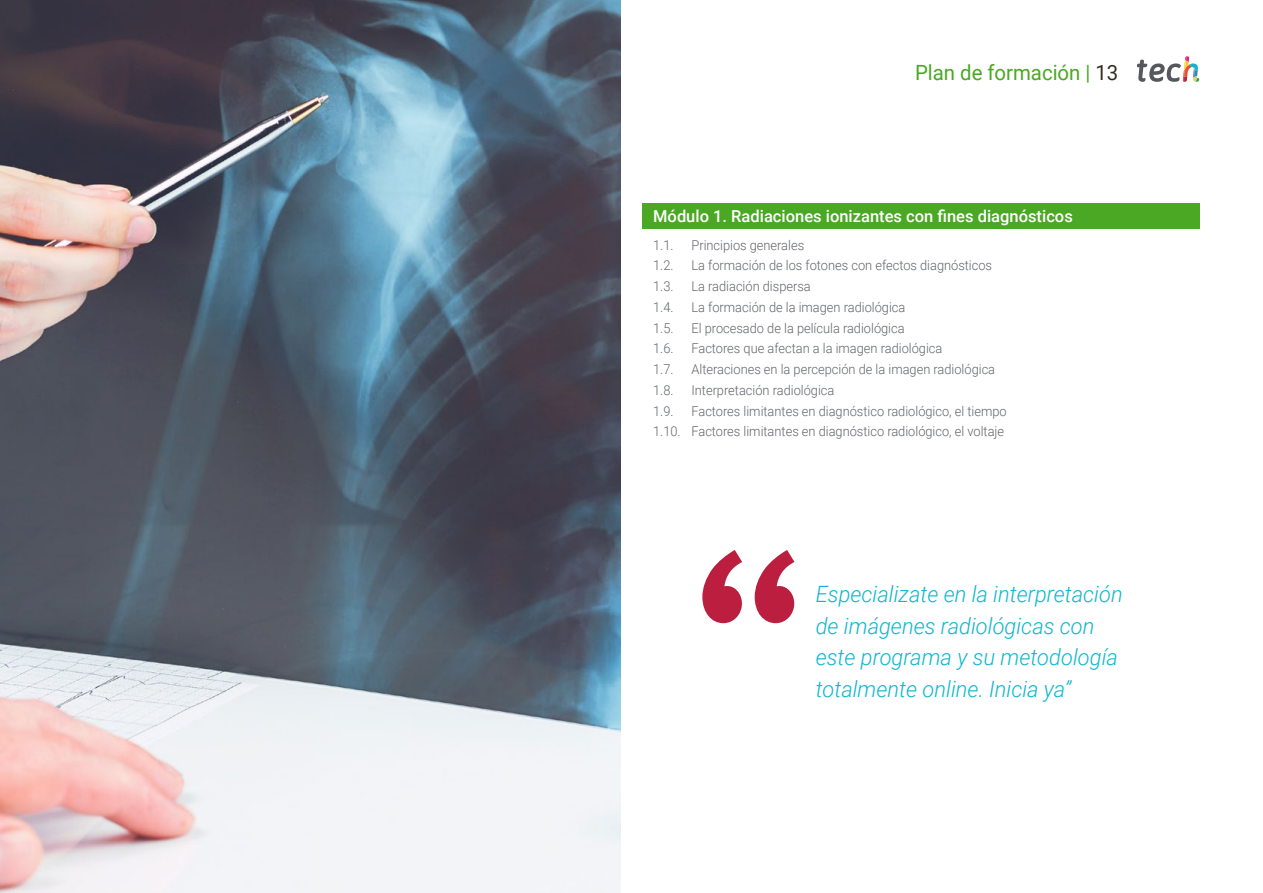
<style>
.page{position:relative;width:1263px;height:893px;background:#fff}
.page>*{position:absolute;margin:0;border:0;box-sizing:border-box;transform-origin:0 0}
.t1{font:italic 300 22.5px/31.5px "Roboto";color:#0fb6cf}
.t2{font:21px "Roboto";color:#4ba824}
.t3{font:500 16.5px "Roboto";color:#fff}
.t4{font:300 13.5px/20.7px "Roboto";color:#61646a;text-align:right;scale:.95 1}
.s1{color:#312e20}
</style>
<div class="page">
<div style="left:642px;top:204px;width:557px;height:25px;background:#4ba824"></div>
<svg style="left:1137px;top:56px;width:62px;height:26px"></svg>
<svg style="left:702px;top:550px;width:92px;height:73px"></svg>
<img style="left:0;top:0;width:621px;height:893px">
<h2 class="t2" style="left:915px;top:57px;width:205px">Plan de formación | <span class="s1">13</span></h2>
<p class="t3" style="left:653px;top:205px;width:421px">Módulo 1. Radiaciones ionizantes con fines diagnósticos</p>
<p class="t4" style="left:653px;top:234px;width:23px">1.1.</p>
<p class="t4" style="left:691px;top:234px;width:120px">Principios generales</p>
<p class="t4" style="left:653px;top:255px;width:23px">1.2.</p>
<p class="t4" style="left:691px;top:255px;width:318px">La formación de los fotones con efectos diagnósticos</p>
<p class="t4" style="left:653px;top:275px;width:23px">1.3.</p>
<p class="t4" style="left:691px;top:275px;width:127px">La radiación dispersa</p>
<p class="t4" style="left:653px;top:296px;width:23px">1.4.</p>
<p class="t4" style="left:691px;top:296px;width:227px">La formación de la imagen radiológica</p>
<p class="t4" style="left:653px;top:317px;width:23px">1.5.</p>
<p class="t4" style="left:691px;top:317px;width:226px">El procesado de la película radiológica</p>
<p class="t4" style="left:653px;top:338px;width:23px">1.6.</p>
<p class="t4" style="left:691px;top:338px;width:266px">Factores que afectan a la imagen radiológica</p>
<p class="t4" style="left:653px;top:358px;width:23px">1.7.</p>
<p class="t4" style="left:691px;top:358px;width:321px">Alteraciones en la percepción de la imagen radiológica</p>
<p class="t4" style="left:653px;top:379px;width:23px">1.8.</p>
<p class="t4" style="left:691px;top:379px;width:152px">Interpretación radiológica</p>
<p class="t4" style="left:653px;top:400px;width:23px">1.9.</p>
<p class="t4" style="left:653px;top:400px;width:374px">Factores limitantes en diagnóstico radiológico, el tiempo<br>1.10. Factores limitantes en diagnóstico radiológico, el voltaje</p>
<h1 class="t1" style="left:816px;top:578px;width:309px">Especializate en la interpretación de imágenes radiológicas con este programa y su metodología totalmente online. Inicia ya”</h1>
</div>
